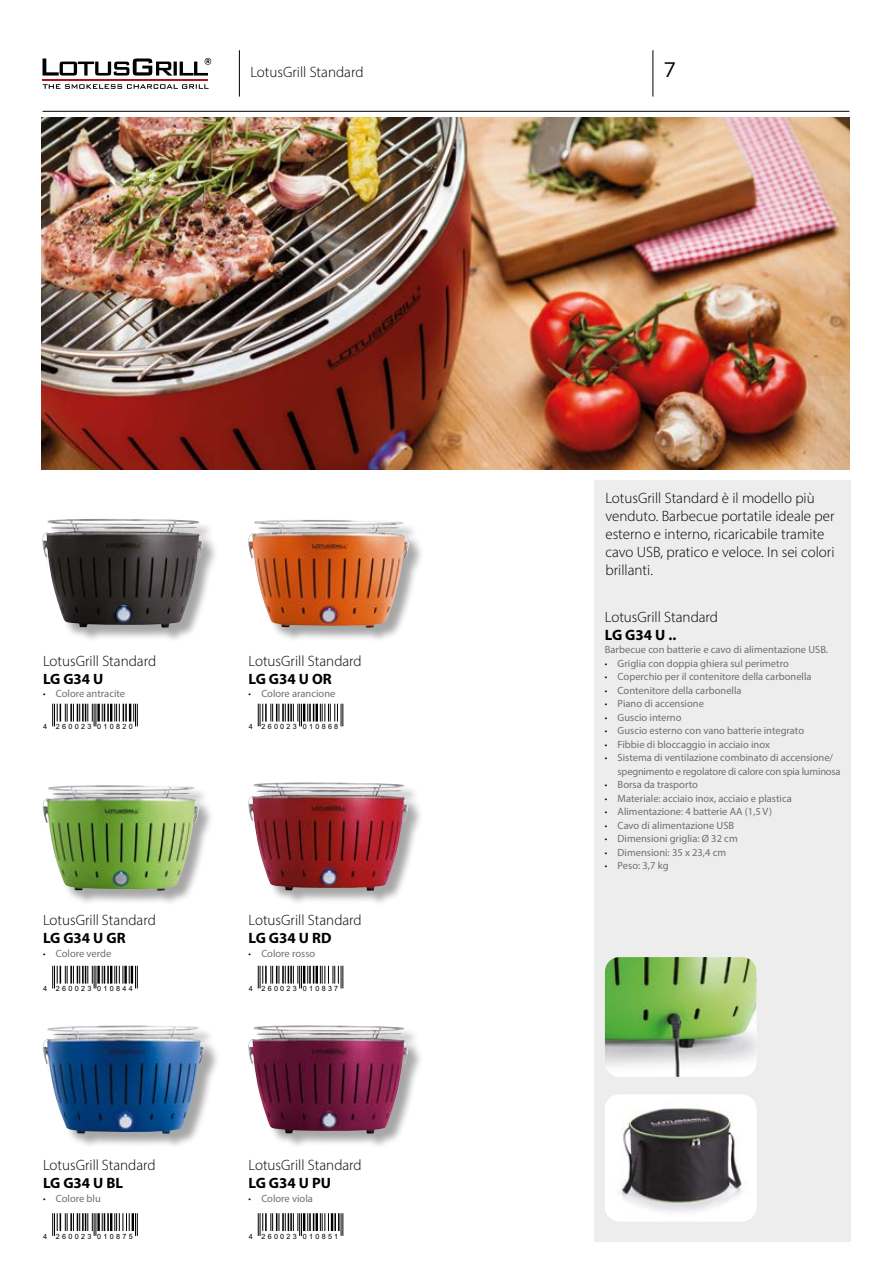
<style>
.page{position:relative;width:893px;height:1263px;background:#fff}
.page>*{position:absolute;margin:0;border:0;box-sizing:border-box;transform-origin:0 0}
.t1{font:21px "Gotham";color:#000}
.t2{font:300 15px/18px "Myriad Pro";color:#000}
.t3{font:700 15px "Myriad Pro";color:#000}
.t4{font:10.5px "Myriad Pro";color:#706f6f}
.t5{font:10.5px/13.5px "Myriad Pro";letter-spacing:-.02em;color:#706f6f}
.t6{font:7.2px "Arial";letter-spacing:.32em;color:#000}
.s1{font-weight:300;font-stretch:condensed;color:#000}
</style>
<div class="page">
<hr style="left:43px;top:111px;width:806px;height:1px;background:#000">
<hr style="left:653px;top:50px;width:1px;height:47px;background:#000">
<hr style="left:43px;top:79px;width:165px;height:2px;background:#c00d0e">
<svg style="left:43px;top:84px;width:166px;height:5px"></svg>
<svg style="left:43px;top:58px;width:168px;height:18px"></svg>
<div style="left:594px;top:480px;width:256px;height:762px;background:#ededed"></div>
<hr style="left:239px;top:50px;width:1px;height:47px;background:#000">
<img style="left:42px;top:118px;width:807px;height:352px">
<div style="left:250px;top:521px;width:174px;height:122px;background:#000;opacity:.35"></div>
<img style="left:254px;top:520px;width:56px;height:13px">
<div style="left:250px;top:784px;width:174px;height:122px;background:#000;opacity:.35"></div>
<img style="left:253px;top:782px;width:70px;height:14px">
<div style="left:250px;top:1027px;width:174px;height:122px;background:#000;opacity:.35"></div>
<img style="left:253px;top:1025px;width:51px;height:13px">
<div style="left:44px;top:520px;width:175px;height:123px;background:#000;opacity:.35"></div>
<img style="left:47px;top:519px;width:74px;height:14px">
<div style="left:44px;top:787px;width:170px;height:119px;background:#000;opacity:.35"></div>
<img style="left:48px;top:785px;width:61px;height:13px">
<div style="left:45px;top:1027px;width:175px;height:122px;background:#000;opacity:.35"></div>
<img style="left:47px;top:1025px;width:121px;height:13px">
<img style="left:605px;top:1094px;width:151px;height:127px">
<img style="left:605px;top:957px;width:151px;height:120px">
<svg style="left:52px;top:704px;width:86px;height:22px"></svg>
<svg style="left:52px;top:1213px;width:86px;height:23px"></svg>
<svg style="left:258px;top:704px;width:86px;height:22px"></svg>
<svg style="left:258px;top:966px;width:86px;height:22px"></svg>
<svg style="left:52px;top:966px;width:86px;height:22px"></svg>
<svg style="left:258px;top:1213px;width:86px;height:23px"></svg>
<h2 class="t2" style="left:250px;top:63px;width:115px">LotusGrill Standard</h2>
<h1 class="t1" style="left:663px;top:58px;width:14px">7</h1>
<h2 class="t2" style="left:43px;top:651px;width:115px">LotusGrill Standard</h2>
<h2 class="t3" style="left:43px;top:669px;width:62px">LG G34 U</h2>
<p class="t4" style="left:43px;top:687px;width:84px"><span class="s1">•</span> Colore antracite</p>
<p class="t6" style="left:43px;top:722px;width:91px">4 260023 010820</p>
<h2 class="t2" style="left:43px;top:911px;width:114px">LotusGrill Standard</h2>
<h2 class="t3" style="left:43px;top:928px;width:84px">LG G34 U GR</h2>
<p class="t4" style="left:43px;top:946px;width:70px"><span class="s1">•</span> Colore verde</p>
<h2 class="t2" style="left:249px;top:651px;width:115px">LotusGrill Standard</h2>
<h2 class="t3" style="left:249px;top:669px;width:85px">LG G34 U OR</h2>
<p class="t4" style="left:249px;top:687px;width:88px"><span class="s1">•</span> Colore arancione</p>
<p class="t6" style="left:249px;top:722px;width:91px">4 260023 010868</p>
<h2 class="t2" style="left:249px;top:911px;width:115px">LotusGrill Standard</h2>
<h2 class="t3" style="left:249px;top:928px;width:84px">LG G34 U RD</h2>
<p class="t4" style="left:249px;top:946px;width:68px"><span class="s1">•</span> Colore rosso</p>
<h2 class="t2" style="left:605px;top:488px;width:231px">LotusGrill Standard è il modello più venduto. Barbecue portatile ideale per esterno e interno, ricaricabile tramite cavo USB, pratico e veloce. In sei colori brillanti.</h2>
<h2 class="t2" style="left:605px;top:608px;width:115px">LotusGrill Standard</h2>
<h2 class="t3" style="left:605px;top:625px;width:73px">LG G34 U ..</h2>
<p class="t4" style="left:605px;top:643px;width:225px">Barbecue con batterie e cavo di alimentazione USB.</p>
<p class="t4" style="left:605px;top:657px;width:185px"><span class="s1">•</span> Griglia con doppia ghiera sul perimetro</p>
<p class="t4" style="left:605px;top:670px;width:208px"><span class="s1">•</span> Coperchio per il contenitore della carbonella</p>
<p class="t4" style="left:605px;top:684px;width:138px"><span class="s1">•</span> Contenitore della carbonella</p>
<p class="t4" style="left:605px;top:697px;width:101px"><span class="s1">•</span> Piano di accensione</p>
<p class="t4" style="left:605px;top:711px;width:78px"><span class="s1">•</span> Guscio interno</p>
<p class="t4" style="left:605px;top:724px;width:201px"><span class="s1">•</span> Guscio esterno con vano batterie integrato</p>
<p class="t4" style="left:605px;top:738px;width:166px"><span class="s1">•</span> Fibbie di bloccaggio in acciaio inox</p>
<p class="t5" style="left:618px;top:751px;width:224px;text-indent:-13px"><span class="s1">•</span> Sistema di ventilazione combinato di accensione/ spegnimento e regolatore di calore con spia luminosa</p>
<p class="t4" style="left:605px;top:778px;width:95px"><span class="s1">•</span> Borsa da trasporto</p>
<p class="t4" style="left:605px;top:792px;width:188px"><span class="s1">•</span> Materiale: acciaio inox, acciaio e plastica</p>
<p class="t4" style="left:605px;top:805px;width:169px"><span class="s1">•</span> Alimentazione: 4 batterie AA (1,5 V)</p>
<p class="t4" style="left:605px;top:819px;width:131px"><span class="s1">•</span> Cavo di alimentazione USB</p>
<p class="t4" style="left:605px;top:832px;width:134px"><span class="s1">•</span> Dimensioni griglia: Ø 32 cm</p>
<p class="t4" style="left:605px;top:846px;width:123px"><span class="s1">•</span> Dimensioni: 35 x 23,4 cm</p>
<p class="t4" style="left:605px;top:859px;width:65px"><span class="s1">•</span> Peso: 3,7 kg</p>
<p class="t6" style="left:43px;top:984px;width:91px">4 260023 010844</p>
<p class="t6" style="left:249px;top:984px;width:91px">4 260023 010837</p>
<h2 class="t2" style="left:43px;top:1156px;width:114px">LotusGrill Standard</h2>
<h2 class="t3" style="left:43px;top:1173px;width:82px">LG G34 U BL</h2>
<p class="t4" style="left:43px;top:1192px;width:59px"><span class="s1">•</span> Colore blu</p>
<p class="t6" style="left:43px;top:1231px;width:91px">4 260023 010875</p>
<h2 class="t2" style="left:249px;top:1156px;width:115px">LotusGrill Standard</h2>
<h2 class="t3" style="left:249px;top:1173px;width:84px">LG G34 U PU</h2>
<p class="t4" style="left:249px;top:1192px;width:66px"><span class="s1">•</span> Colore viola</p>
<p class="t6" style="left:249px;top:1231px;width:91px">4 260023 010851</p>
</div>
